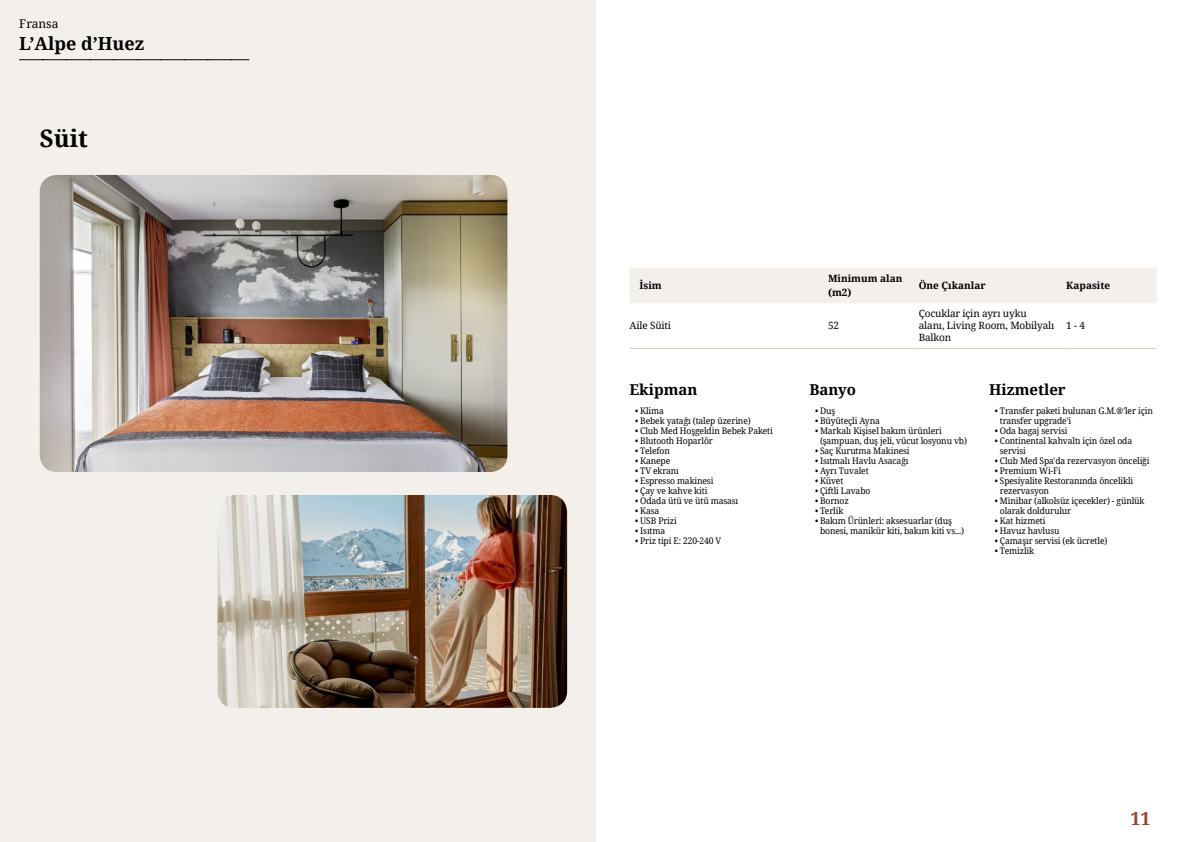
<style>
.page{position:relative;width:1191px;height:842px;background:#fff}
.page>*{position:absolute;margin:0;border:0;box-sizing:border-box;transform-origin:0 0}
.t1{font:700 24px "Noto Serif";color:#000}
.t2{font:700 18px "Noto Serif";color:#000}
.t3{font:700 18px "Noto Serif";color:#9d432c}
.t4{font:700 15px "Noto Serif";color:#000}
.t5{font:12px "Noto Serif";color:#000}
.t6{font:10px/12px "Noto Serif";letter-spacing:-.015em;color:#000}
.t7{font:700 10px/14px "Noto Serif";color:#000}
.t8{font:9px/10px "Noto Serif";letter-spacing:-.015em;color:#000;scale:.95 1}
</style>
<div class="page">
<div style="left:0;top:0;width:595px;height:842px;background:#f3f0ec"></div>
<img style="left:40px;top:175px;width:467px;height:297px">
<img style="left:217px;top:495px;width:350px;height:213px">
<svg style="left:20px;top:59px;width:229px;height:1px"></svg>
<div style="left:630px;top:268px;width:527px;height:35px;background:#f3f0ec"></div>
<hr style="left:629px;top:348px;width:199px;height:1px;background:#d7cdc1">
<hr style="left:828px;top:348px;width:90px;height:1px;background:#d7cdc1">
<hr style="left:918px;top:348px;width:148px;height:1px;background:#d7cdc1">
<hr style="left:1066px;top:348px;width:91px;height:1px;background:#d7cdc1">
<h3 class="t5" style="left:19px;top:16px;width:41px">Fransa</h3>
<h2 class="t2" style="left:19px;top:31px;width:127px">L’Alpe d’Huez</h2>
<h1 class="t1" style="left:40px;top:121px;width:50px">Süit</h1>
<p class="t7" style="left:639px;top:278px;width:24px">İsim</p>
<p class="t7" style="left:828px;top:271px;width:76px">Minimum alan (m2)</p>
<p class="t7" style="left:918px;top:278px;width:68px">Öne Çıkanlar</p>
<p class="t7" style="left:1066px;top:278px;width:45px">Kapasite</p>
<p class="t6" style="left:629px;top:319px;width:43px">Aile Süiti</p>
<p class="t6" style="left:828px;top:319px;width:13px">52</p>
<p class="t6" style="left:918px;top:307px;width:137px">Çocuklar için ayrı uyku alanı, Living Room, Mobilyalı<br>Balkon</p>
<p class="t6" style="left:1066px;top:319px;width:20px">1 - 4</p>
<h3 class="t4" style="left:629px;top:379px;width:70px">Ekipman</h3>
<p class="t8" style="left:635px;top:405px;width:32px">• Klima</p>
<p class="t8" style="left:635px;top:415px;width:123px">• Bebek yatağı (talep üzerine)</p>
<p class="t8" style="left:635px;top:425px;width:146px">• Club Med Hoşgeldin Bebek Paketi</p>
<p class="t8" style="left:635px;top:435px;width:83px">• Blutooth Hoparlör</p>
<p class="t8" style="left:635px;top:445px;width:38px">• Telefon</p>
<p class="t8" style="left:635px;top:455px;width:38px">• Kanepe</p>
<p class="t8" style="left:635px;top:465px;width:48px">• TV ekranı</p>
<p class="t8" style="left:635px;top:475px;width:84px">• Espresso makinesi</p>
<p class="t8" style="left:635px;top:485px;width:77px">• Çay ve kahve kiti</p>
<p class="t8" style="left:635px;top:495px;width:110px">• Odada ütü ve ütü masası</p>
<p class="t8" style="left:635px;top:505px;width:27px">• Kasa</p>
<p class="t8" style="left:635px;top:515px;width:45px">• USB Prizi</p>
<p class="t8" style="left:635px;top:525px;width:33px">• Isıtma</p>
<p class="t8" style="left:635px;top:535px;width:92px">• Priz tipi E: 220-240 V</p>
<h3 class="t4" style="left:809px;top:379px;width:48px">Banyo</h3>
<p class="t8" style="left:815px;top:405px;width:23px">• Duş</p>
<p class="t8" style="left:815px;top:415px;width:70px">• Büyüteçli Ayna</p>
<p class="t8" style="left:820px;top:425px;width:156px;text-indent:-5px">• Markalı Kişisel bakım ürünleri (şampuan, duş jeli, vücut losyonu vb)</p>
<p class="t8" style="left:815px;top:445px;width:101px">• Saç Kurutma Makinesi</p>
<p class="t8" style="left:815px;top:455px;width:100px">• Isıtmalı Havlu Asacağı</p>
<p class="t8" style="left:815px;top:465px;width:58px">• Ayrı Tuvalet</p>
<p class="t8" style="left:815px;top:475px;width:31px">• Küvet</p>
<p class="t8" style="left:815px;top:485px;width:60px">• Çiftli Lavabo</p>
<p class="t8" style="left:815px;top:495px;width:37px">• Bornoz</p>
<p class="t8" style="left:815px;top:505px;width:31px">• Terlik</p>
<p class="t8" style="left:820px;top:515px;width:153px;text-indent:-5px">• Bakım Ürünleri: aksesuarlar (duş bonesi, manikür kiti, bakım kiti vs...)</p>
<h3 class="t4" style="left:989px;top:379px;width:78px">Hizmetler</h3>
<p class="t8" style="left:1000px;top:405px;width:163px;text-indent:-5px">• Transfer paketi bulunan G.M.®'ler için transfer upgrade'i</p>
<p class="t8" style="left:994px;top:425px;width:78px">• Oda bagaj servisi</p>
<p class="t8" style="left:1000px;top:435px;width:141px;text-indent:-5px">• Continental kahvaltı için özel oda servisi</p>
<p class="t8" style="left:994px;top:455px;width:164px">• Club Med Spa'da rezervasyon önceliği</p>
<p class="t8" style="left:994px;top:465px;width:71px">• Premium Wi-Fi</p>
<p class="t8" style="left:1000px;top:475px;width:142px;text-indent:-5px">• Spesiyalite Restoranında öncelikli rezervasyon</p>
<p class="t8" style="left:1000px;top:495px;width:154px;text-indent:-5px">• Minibar (alkolsüz içecekler) - günlük olarak doldurulur</p>
<p class="t8" style="left:994px;top:515px;width:55px">• Kat hizmeti</p>
<p class="t8" style="left:994px;top:525px;width:70px">• Havuz havlusu</p>
<p class="t8" style="left:994px;top:535px;width:120px">• Çamaşır servisi (ek ücretle)</p>
<p class="t8" style="left:994px;top:545px;width:43px">• Temizlik</p>
<h2 class="t3" style="left:1130px;top:806px;width:22px">11</h2>
</div>
